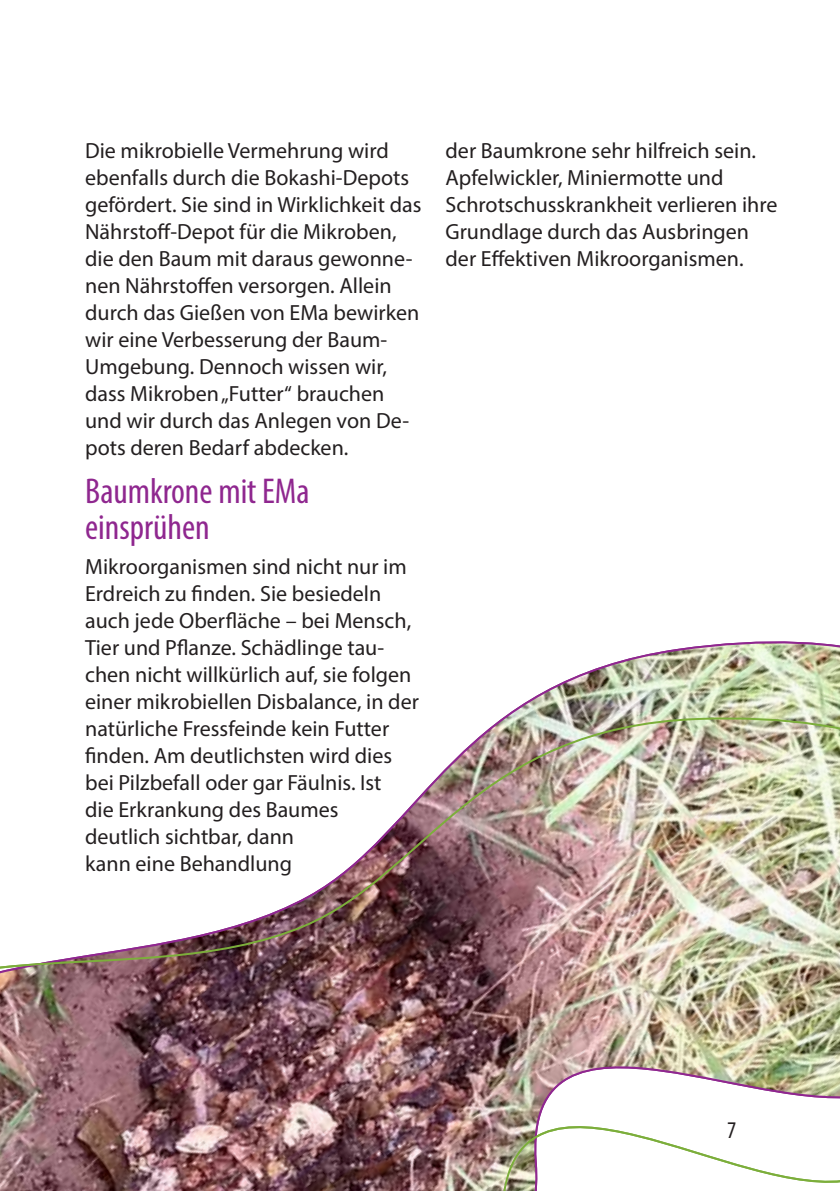
<style>
.page{position:relative;width:840px;height:1191px;background:#fff}
.page>*{position:absolute;margin:0;border:0;box-sizing:border-box;transform-origin:0 0}
.t1{font:condensed 36px/36px "Myriad Pro";color:#8f278f}
.t2{font:condensed 24px "Myriad Pro";color:#231f20}
.t3{font:22px/27px "Myriad Pro";color:#231f20}
</style>
<div class="page">
<img style="left:514px;top:641px;width:325px;height:69px">
<img style="left:0;top:710px;width:839px;height:481px">
<p class="t3" style="left:85px;top:137px;width:337px">Die mikrobielle Vermehrung wird ebenfalls durch die Bokashi-Depots gefördert. Sie sind in Wirklichkeit das Nährstoff-Depot für die Mikroben, die den Baum mit daraus gewonne&shy;nen Nährstoffen versorgen. Allein durch das Gießen von EMa bewirken wir eine Verbesserung der Baum-Umgebung. Dennoch wissen wir, dass Mikroben „Futter“ brauchen und wir durch das Anlegen von De&shy;pots deren Bedarf abdecken.</p>
<h1 class="t1" style="left:85px;top:472px;width:226px">Baumkrone mit EMa einsprühen</h1>
<p class="t3" style="left:85px;top:553px;width:335px">Mikroorganismen sind nicht nur im<br>Erdreich zu finden. Sie besiedeln auch jede Oberfläche – bei Mensch,<br>Tier und Pflanze. Schädlinge tau&shy;chen nicht willkürlich auf, sie folgen einer mikrobiellen Disbalance, in der natürliche Fressfeinde kein Futter finden. Am deutlichsten wird dies bei Pilzbefall oder gar Fäulnis. Ist<br>die Erkrankung des Baumes deutlich sichtbar, dann<br>kann eine Behandlung</p>
<p class="t3" style="left:445px;top:137px;width:333px">der Baumkrone sehr hilfreich sein.<br>Apfelwickler, Miniermotte und Schrotschusskrankheit verlieren ihre Grundlage durch das Ausbringen der Effektiven Mikroorganismen.</p>
<p class="t2" style="left:726px;top:1115px;width:11px">7</p>
</div>
